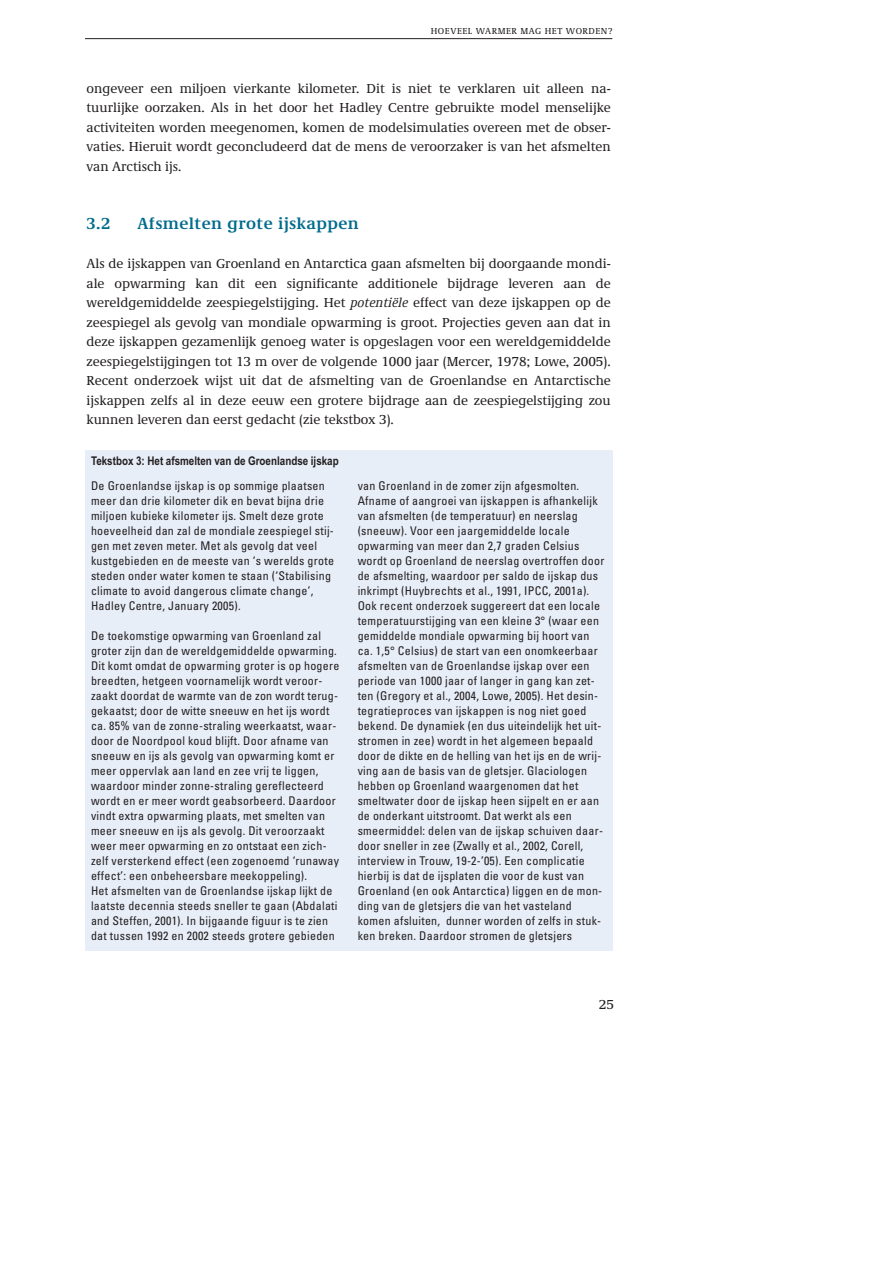
<style>
.page{position:relative;width:893px;height:1263px;background:#fff}
.page>*{position:absolute;margin:0;border:0;box-sizing:border-box;transform-origin:0 0}
.t1{font:700 16.5px "RIVM Demos";letter-spacing:.03em;color:#006c8c}
.t2{font:13.5px/19.5px "RIVM Demos";color:#231f20;text-align:justify}
.t3{font:condensed 12px/15px "Univers";letter-spacing:.02em;color:#231f20}
.t4{font:700 12px "Arial Narrow";color:#231f20}
.t5{font:9px "RIVM Demos";letter-spacing:.055em;color:#231f20}
.s1{font-style:italic}
</style>
<div class="page">
<hr style="left:85px;top:38px;width:527px;height:1px;background:#231f20">
<div style="left:85px;top:450px;width:527px;height:501px;background:#e8eef8"></div>
<p class="t5" style="left:431px;top:28px;width:183px">HOEVEEL WARMER MAG HET WORDEN?</p>
<p class="t2" style="left:87px;top:79px;width:526px">ongeveer een miljoen vierkante kilometer. Dit is niet te verklaren uit alleen na&shy;tuurlijke oorzaken. Als in het door het Hadley Centre gebruikte model menselijke activiteiten worden meegenomen, komen de modelsimulaties overeen met de obser&shy;vaties. Hieruit wordt geconcludeerd dat de mens de veroorzaker is van het afsmelten van Arctisch ijs.</p>
<h1 class="t1" style="left:87px;top:217px;width:25px">3.2</h1>
<h1 class="t1" style="left:138px;top:217px;width:223px">Afsmelten grote ijskappen</h1>
<p class="t2" style="left:87px;top:255px;width:526px">Als de ijskappen van Groenland en Antarctica gaan afsmelten bij doorgaande mondi&shy;ale opwarming kan dit een significante additionele bijdrage leveren aan de wereldgemiddelde zeespiegelstijging. Het <span class="s1">potentiële</span> effect van deze ijskappen op de zeespiegel als gevolg van mondiale opwarming is groot. Projecties geven aan dat in deze ijskappen gezamenlijk genoeg water is opgeslagen voor een wereldgemiddelde zeespiegelstijgingen tot 13 m over de volgende 1000 jaar (Mercer, 1978; Lowe, 2005).<br>Recent onderzoek wijst uit dat de afsmelting van de Groenlandse en Antarctische ijskappen zelfs al in deze eeuw een grotere bijdrage aan de zeespiegelstijging zou kunnen leveren dan eerst gedacht (zie tekstbox 3).</p>
<p class="t4" style="left:91px;top:454px;width:249px">Tekstbox 3: Het afsmelten van de Groenlandse ijskap</p>
<p class="t3" style="left:91px;top:479px;width:244px">De Groenlandse ijskap is op sommige plaatsen meer dan drie kilometer dik en bevat bijna drie miljoen kubieke kilometer ijs. Smelt deze grote hoeveelheid dan zal de mondiale zeespiegel stij&shy;gen met zeven meter. Met als gevolg dat veel kustgebieden en de meeste van ‘s werelds grote steden onder water komen te staan (‘Stabilising climate to avoid dangerous climate change’, Hadley Centre, January 2005).</p>
<p class="t3" style="left:91px;top:629px;width:250px">De toekomstige opwarming van Groenland zal groter zijn dan de wereldgemiddelde opwarming.<br>Dit komt omdat de opwarming groter is op hogere breedten, hetgeen voornamelijk wordt veroor&shy;zaakt doordat de warmte van de zon wordt terug&shy;gekaatst; door de witte sneeuw en het ijs wordt ca. 85% van de zonne-straling weerkaatst, waar&shy;door de Noordpool koud blijft. Door afname van sneeuw en ijs als gevolg van opwarming komt er meer oppervlak aan land en zee vrij te liggen, waardoor minder zonne-straling gereflecteerd wordt en er meer wordt geabsorbeerd. Daardoor vindt extra opwarming plaats, met smelten van meer sneeuw en ijs als gevolg. Dit veroorzaakt weer meer opwarming en zo ontstaat een zich&shy;zelf versterkend effect (een zogenoemd ‘runaway effect’: een onbeheersbare meekoppeling).<br>Het afsmelten van de Groenlandse ijskap lijkt de laatste decennia steeds sneller te gaan (Abdalati and Steffen, 2001). In bijgaande figuur is te zien dat tussen 1992 en 2002 steeds grotere gebieden</p>
<p class="t3" style="left:358px;top:479px;width:248px">van Groenland in de zomer zijn afgesmolten.<br>Afname of aangroei van ijskappen is afhankelijk van afsmelten (de temperatuur) en neerslag (sneeuw). Voor een jaargemiddelde locale opwarming van meer dan 2,7 graden Celsius wordt op Groenland de neerslag overtroffen door de afsmelting, waardoor per saldo de ijskap dus inkrimpt (Huybrechts et al., 1991, IPCC, 2001a).<br>Ook recent onderzoek suggereert dat een locale temperatuurstijging van een kleine 3° (waar een gemiddelde mondiale opwarming bij hoort van ca. 1,5° Celsius) de start van een onomkeerbaar afsmelten van de Groenlandse ijskap over een periode van 1000 jaar of langer in gang kan zet&shy;ten (Gregory et al., 2004, Lowe, 2005). Het desin&shy;tegratieproces van ijskappen is nog niet goed bekend. De dynamiek (en dus uiteindelijk het uit&shy;stromen in zee) wordt in het algemeen bepaald door de dikte en de helling van het ijs en de wrij&shy;ving aan de basis van de gletsjer. Glaciologen hebben op Groenland waargenomen dat het smeltwater door de ijskap heen sijpelt en er aan de onderkant uitstroomt. Dat werkt als een smeermiddel: delen van de ijskap schuiven daar&shy;door sneller in zee (Zwally et al., 2002, Corell, interview in Trouw, 19-2-’05). Een complicatie hierbij is dat de ijsplaten die voor de kust van Groenland (en ook Antarctica) liggen en de mon&shy;ding van de gletsjers die van het vasteland komen afsluiten, dunner worden of zelfs in stuk&shy;ken breken. Daardoor stromen de gletsjers</p>
<p class="t2" style="left:599px;top:995px;width:17px">25</p>
</div>
